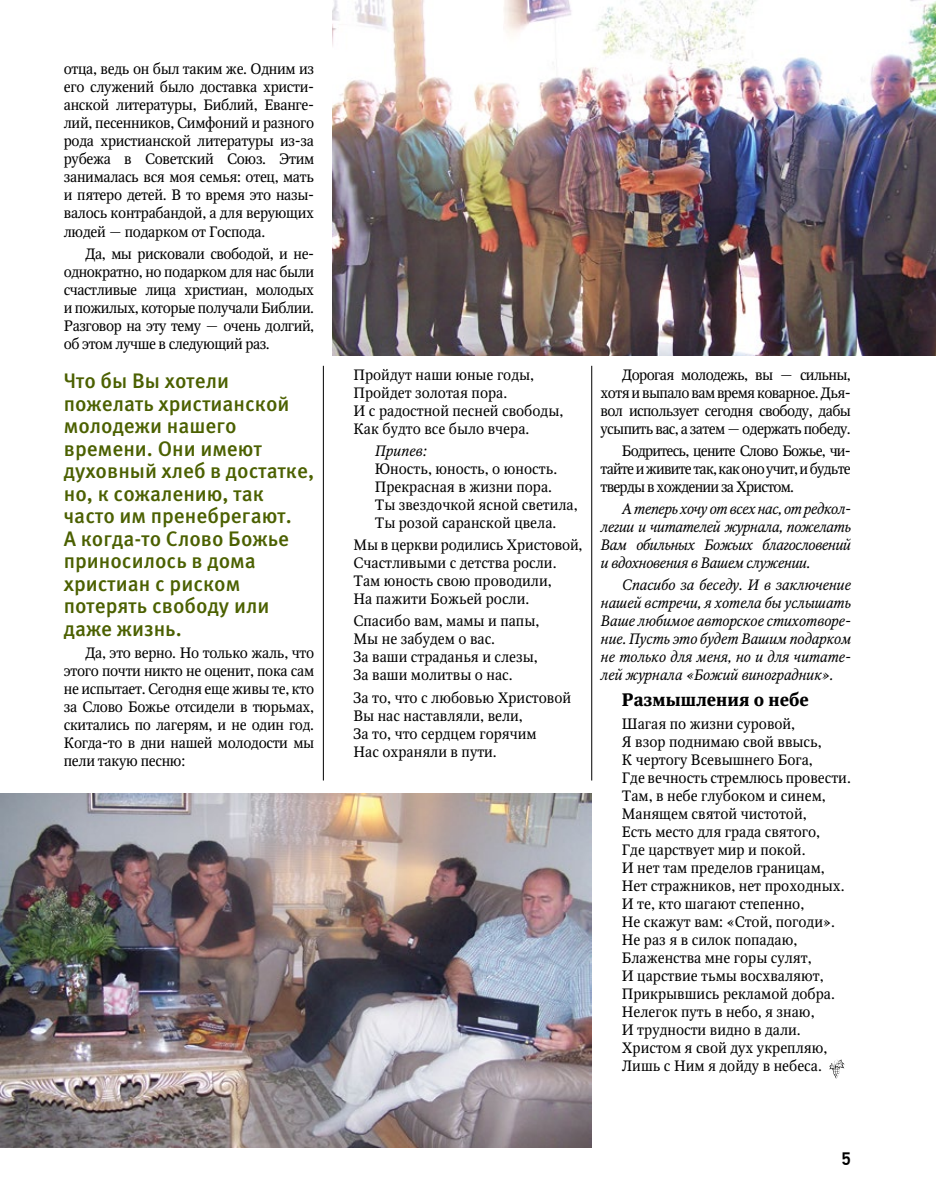
<style>
.page{position:relative;width:936px;height:1191px;background:#fff}
.page>*{position:absolute;margin:0;border:0;box-sizing:border-box;transform-origin:0 0}
.t1{font:500 21px/22.5px "Meta Pro";color:#4b6000}
.t2{font:700 18px "Octava";color:#000}
.t3{font:500 18px "PF Din Text Pro";color:#000}
.t4{font:15px/18px "Octava";color:#000}
.t5{font:italic 15px/18px "Octava";letter-spacing:-.01em;color:#000;text-align:justify}
</style>
<div class="page">
<svg style="left:829px;top:1059px;width:15px;height:19px"></svg>
<hr style="left:591px;top:366px;width:1px;height:414px;background:#000">
<hr style="left:323px;top:366px;width:1px;height:414px;background:#000">
<img style="left:1px;top:793px;width:590px;height:354px">
<img style="left:332px;top:0;width:603px;height:355px">
<p class="t4" style="left:64px;top:60px;width:252px;text-align:justify">отца, ведь он был таким же. Одним из его служений было доставка христи&shy;анской литературы, Библий, Еванге&shy;лий, песенников, Симфоний и разного рода христианской литературы из-за рубежа в Советский Союз. Этим занималась вся моя семья: отец, мать и пятеро детей. В то время это назы&shy;валось контрабандой, а для верующих людей — подарком от Господа.</p>
<p class="t4" style="left:64px;top:244px;width:252px;text-align:justify;text-indent:21px">Да, мы рисковали свободой, и не&shy;однократно, но подарком для нас были счастливые лица христиан, молодых и пожилых, которые получали Библии.<br>Разговор на эту тему — очень долгий, об этом лучше в следующий раз.</p>
<p class="t1" style="left:64px;top:370px;width:252px">Что бы Вы хотели пожелать христианской молодежи нашего времени. Они имеют духовный хлеб в достатке, но, к сожалению, так часто им пренебрегают.<br>А когда-то Слово Божье приносилось в дома христиан с риском потерять свободу или даже жизнь.</p>
<p class="t4" style="left:64px;top:644px;width:252px;text-align:justify;text-indent:21px">Да, это верно. Но только жаль, что этого почти никто не оценит, пока сам не испытает. Сегодня еще живы те, кто за Слово Божье отсидели в тюрьмах, скитались по лагерям, и не один год.<br>Когда-то в дни нашей молодости мы пели такую песню:</p>
<p class="t4" style="left:353px;top:365px;width:211px">Пройдут наши юные годы,<br>Пройдет золотая пора.<br>И с радостной песней свободы,<br>Как будто все было вчера.</p>
<p class="t5" style="left:375px;top:442px;width:53px">Припев:</p>
<p class="t4" style="left:375px;top:459px;width:204px">Юность, юность, о юность.<br>Прекрасная в жизни пора.<br>Ты звездочкой ясной светила,<br>Ты розой саранской цвела.</p>
<p class="t4" style="left:353px;top:536px;width:230px">Мы в церкви родились Христовой,<br>Счастливыми с детства росли.<br>Там юность свою проводили,<br>На пажити Божьей росли.</p>
<p class="t4" style="left:353px;top:612px;width:187px">Спасибо вам, мамы и папы,<br>Мы не забудем о вас.<br>За ваши страданья и слезы,<br>За ваши молитвы о нас.</p>
<p class="t4" style="left:353px;top:688px;width:219px">За то, что с любовью Христовой<br>Вы нас наставляли, вели,<br>За то, что сердцем горячим<br>Нас охраняли в пути.</p>
<p class="t4" style="left:600px;top:365px;width:252px;text-align:justify;text-indent:21px">Дорогая молодежь, вы — сильны, хотя и выпало вам время коварное. Дья&shy;вол использует сегодня свободу, дабы усыпить вас, а затем — одержать победу.</p>
<p class="t4" style="left:600px;top:441px;width:252px;text-align:justify;text-indent:21px">Бодритесь, цените Слово Божье, чи&shy;тайте иживите так, как оно учит, ибудьте тверды в хождении за Христом.</p>
<p class="t5" style="left:600px;top:500px;width:252px;text-indent:21px">А теперь хочу от всех нас, от редкол&shy;легии и читателей журнала, пожелать Вам обильных Божьих благословений и вдохновения в Вашем служении.</p>
<p class="t5" style="left:600px;top:576px;width:252px;text-indent:21px">Спасибо за беседу. И в заключение нашей встречи, я хотела бы услышать Ваше любимое авторское стихотворе&shy;ние. Пусть это будет Вашим подарком не только для меня, но и для читате&shy;лей журнала «Божий виноградник».</p>
<p class="t2" style="left:621px;top:689px;width:188px">Размышления о небе</p>
<p class="t4" style="left:621px;top:714px;width:230px">Шагая по жизни суровой,<br>Я взор поднимаю свой ввысь,<br>К чертогу Всевышнего Бога,<br>Где вечность стремлюсь провести.<br>Там, в небе глубоком и синем,<br>Манящем святой чистотой,<br>Есть место для града святого,<br>Где царствует мир и покой.<br>И нет там пределов границам,<br>Нет стражников, нет проходных.<br>И те, кто шагают степенно,<br>Не скажут вам: «Стой, погоди».<br>Не раз я в силок попадаю,<br>Блаженства мне горы сулят,<br>И царствие тьмы восхваляют,<br>Прикрывшись рекламой добра.<br>Нелегок путь в небо, я знаю,<br>И трудности видно в дали.<br>Христом я свой дух укрепляю,<br>Лишь с Ним я дойду в небеса.</p>
<p class="t3" style="left:841px;top:1147px;width:11px">5</p>
</div>
